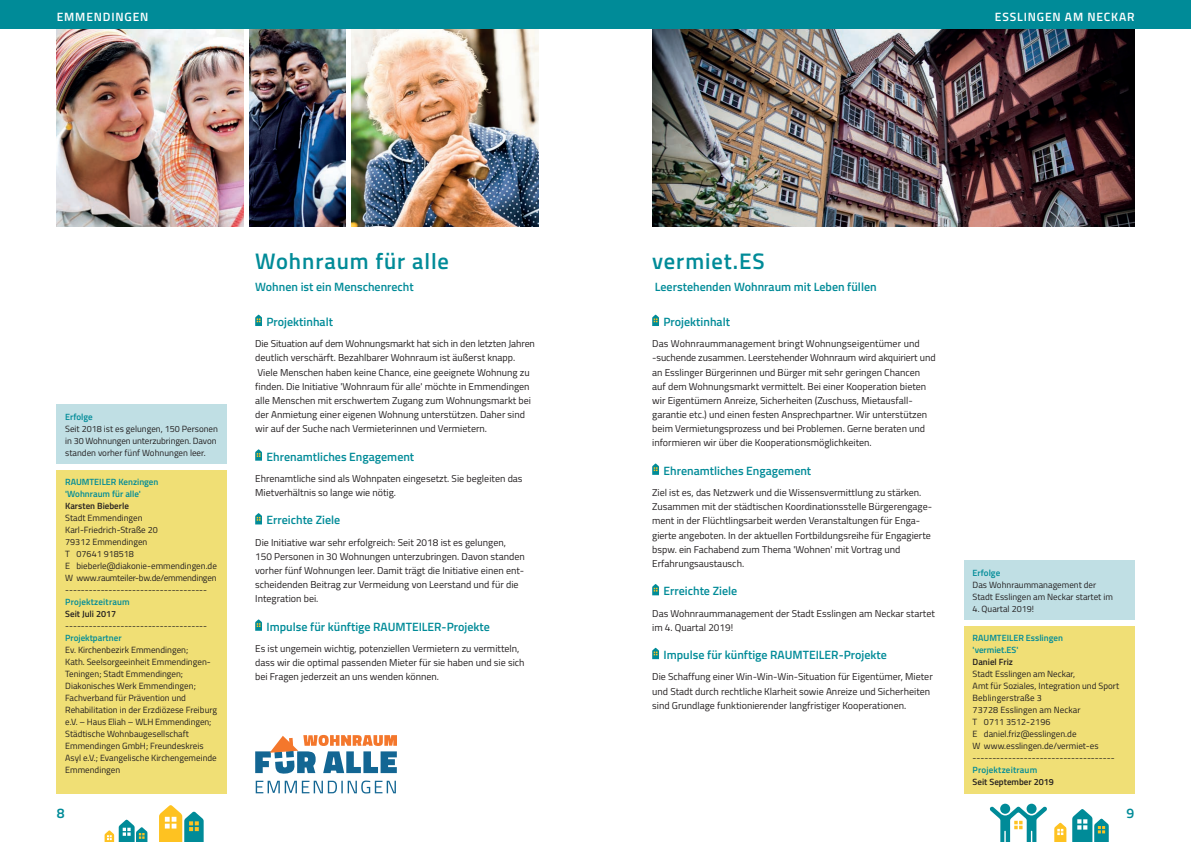
<style>
.page{position:relative;width:1191px;height:842px;background:#fff}
.page>*{position:absolute;margin:0;border:0;box-sizing:border-box;transform-origin:0 0}
.t1{font:600 22.5px "Titillium";letter-spacing:.04em;color:#008b98}
.t2{font:600 14px "Titillium";color:#008b98}
.t3{font:600 12px "Titillium";color:#008b98}
.t4{font:600 12px "Titillium";letter-spacing:.07em;color:#fff}
.t5{font:10px/14.2px "Titillium";color:#231f20}
.t6{font:9px/12px "Titillium";color:#231f20}
.t7{font:600 9px/12px "Titillium";color:#008b98}
.t8{font:600 9px "Titillium";color:#231f20}
.t9{font:600 9px "Titillium";letter-spacing:.02em;color:#008b98}
</style>
<div class="page">
<svg style="left:159px;top:805px;width:45px;height:37px"></svg>
<svg style="left:105px;top:820px;width:42px;height:22px"></svg>
<svg style="left:1072px;top:809px;width:36px;height:33px"></svg>
<svg style="left:1054px;top:823px;width:12px;height:19px"></svg>
<svg style="left:989px;top:804px;width:58px;height:38px"></svg>
<img style="left:57px;top:28px;width:187px;height:199px">
<img style="left:351px;top:28px;width:188px;height:199px">
<img style="left:249px;top:28px;width:97px;height:199px">
<svg style="left:255px;top:315px;width:7px;height:11px"></svg>
<svg style="left:255px;top:449px;width:7px;height:12px"></svg>
<svg style="left:255px;top:513px;width:7px;height:11px"></svg>
<svg style="left:255px;top:619px;width:7px;height:12px"></svg>
<div style="left:57px;top:470px;width:170px;height:324px;background:#f0df75"></div>
<div style="left:57px;top:405px;width:170px;height:59px;background:#c0dfe4"></div>
<svg style="left:652px;top:315px;width:7px;height:11px"></svg>
<svg style="left:652px;top:463px;width:7px;height:12px"></svg>
<svg style="left:652px;top:584px;width:7px;height:11px"></svg>
<svg style="left:652px;top:648px;width:7px;height:11px"></svg>
<img style="left:652px;top:28px;width:482px;height:199px">
<div style="left:964px;top:626px;width:170px;height:168px;background:#f0df76"></div>
<div style="left:964px;top:561px;width:170px;height:59px;background:#c0dfe4"></div>
<svg style="left:256px;top:780px;width:140px;height:13px"></svg>
<svg style="left:255px;top:735px;width:142px;height:39px"></svg>
<div style="left:0;top:0;width:1191px;height:28px;background:#008b98"></div>
<p class="t4" style="left:57px;top:8px;width:93px">EMMENDINGEN</p>
<p class="t4" style="left:995px;top:8px;width:141px">ESSLINGEN AM NECKAR</p>
<p class="t7" style="left:65px;top:410px;width:29px">Erfolge</p>
<p class="t6" style="left:65px;top:422px;width:154px">Seit 2018 ist es gelungen, 150 Personen in 30 Wohnungen unterzubringen. Davon standen vorher fünf Wohnungen leer.</p>
<p class="t7" style="left:65px;top:476px;width:95px">RAUMTEILER Kenzingen 'Wohnraum für alle'</p>
<p class="t8" style="left:65px;top:499px;width:65px">Karsten Bieberle</p>
<p class="t6" style="left:65px;top:512px;width:153px">Stadt Emmendingen<br>Karl-Friedrich-Straße 20<br>79312 Emmendingen<br>T 07641 918518<br>E bieberle@diakonie-emmendingen.de<br>W www.raumteiler-bw.de/emmendingen ------------------------------------</p>
<p class="t9" style="left:65px;top:595px;width:66px">Projektzeitraum</p>
<p class="t8" style="left:65px;top:607px;width:52px">Seit Juli 2017</p>
<p class="t6" style="left:65px;top:620px;width:143px">------------------------------------</p>
<p class="t7" style="left:65px;top:632px;width:58px">Projektpartner</p>
<p class="t6" style="left:65px;top:644px;width:153px">Ev. Kirchenbezirk Emmendingen;<br>Kath. Seelsorgeeinheit Emmendingen-Teningen; Stadt Emmendingen; Diakonisches Werk Emmendingen; Fachverband für Prävention und Rehabilitation in der Erzdiözese Freiburg e.V. – Haus Eliah – WLH Emmendingen; Städtische Wohnbaugesellschaft Emmendingen GmbH; Freundeskreis Asyl e.V.; Evangelische Kirchengemeinde Emmendingen</p>
<h1 class="t1" style="left:255px;top:245px;width:195px">Wohnraum für alle</h1>
<p class="t3" style="left:255px;top:277px;width:160px">Wohnen ist ein Menschenrecht</p>
<p class="t3" style="left:266px;top:313px;width:68px">Projektinhalt</p>
<p class="t5" style="left:255px;top:336px;width:281px">Die Situation auf dem Wohnungsmarkt hat sich in den letzten Jahren deutlich verschärft. Bezahlbarer Wohnraum ist äußerst knapp.<br>Viele Menschen haben keine Chance, eine geeignete Wohnung zu finden. Die Initiative 'Wohnraum für alle' möchte in Emmendingen alle Menschen mit erschwertem Zugang zum Wohnungsmarkt bei der Anmietung einer eigenen Wohnung unterstützen. Daher sind wir auf der Suche nach Vermieterinnen und Vermietern.</p>
<p class="t3" style="left:266px;top:447px;width:149px">Ehrenamtliches Engagement</p>
<p class="t5" style="left:255px;top:471px;width:269px">Ehrenamtliche sind als Wohnpaten eingesetzt. Sie begleiten das<br>Mietverhältnis so lange wie nötig.</p>
<p class="t3" style="left:266px;top:511px;width:75px">Erreichte Ziele</p>
<p class="t5" style="left:255px;top:535px;width:271px">Die Initiative war sehr erfolgreich: Seit 2018 ist es gelungen, 150 Personen in 30 Wohnungen unterzubringen. Davon standen vorher fünf Wohnungen leer. Damit trägt die Initiative einen ent&shy;scheidenden Beitrag zur Vermeidung von Leerstand und für die Integration bei.</p>
<p class="t3" style="left:266px;top:617px;width:225px">Impulse für künftige RAUMTEILER-Projekte</p>
<p class="t5" style="left:255px;top:641px;width:271px">Es ist ungemein wichtig, potenziellen Vermietern zu vermitteln, dass wir die optimal passenden Mieter für sie haben und sie sich bei Fragen jederzeit an uns wenden können.</p>
<h1 class="t1" style="left:652px;top:245px;width:114px">vermiet.ES</h1>
<p class="t3" style="left:655px;top:277px;width:223px">Leerstehenden Wohnraum mit Leben füllen</p>
<p class="t3" style="left:663px;top:313px;width:68px">Projektinhalt</p>
<p class="t5" style="left:652px;top:336px;width:285px">Das Wohnraummanagement bringt Wohnungseigentümer und -suchende zusammen. Leerstehender Wohnraum wird akquiriert und an Esslinger Bürgerinnen und Bürger mit sehr geringen Chancen auf dem Wohnungsmarkt vermittelt. Bei einer Kooperation bieten wir Eigentümern Anreize, Sicherheiten (Zuschuss, Mietausfall&shy;garantie etc.) und einen festen Ansprechpartner. Wir unterstützen beim Vermietungsprozess und bei Problemen. Gerne beraten und informieren wir über die Kooperationsmöglichkeiten.</p>
<p class="t3" style="left:663px;top:462px;width:149px">Ehrenamtliches Engagement</p>
<p class="t5" style="left:652px;top:485px;width:281px">Ziel ist es, das Netzwerk und die Wissensvermittlung zu stärken.<br>Zusammen mit der städtischen Koordinationsstelle Bürgerengage&shy;ment in der Flüchtlingsarbeit werden Veranstaltungen für Enga&shy;gierte angeboten. In der aktuellen Fortbildungsreihe für Engagierte bspw. ein Fachabend zum Thema 'Wohnen' mit Vortrag und Erfahrungsaustausch.</p>
<p class="t3" style="left:663px;top:582px;width:75px">Erreichte Ziele</p>
<p class="t5" style="left:652px;top:605px;width:284px">Das Wohnraummanagement der Stadt Esslingen am Neckar startet im 4. Quartal 2019!</p>
<p class="t3" style="left:663px;top:646px;width:225px">Impulse für künftige RAUMTEILER-Projekte</p>
<p class="t5" style="left:652px;top:669px;width:282px">Die Schaffung einer Win-Win-Win-Situation für Eigentümer, Mieter und Stadt durch rechtliche Klarheit sowie Anreize und Sicherheiten sind Grundlage funktionierender langfristiger Kooperationen.</p>
<p class="t7" style="left:972px;top:566px;width:29px">Erfolge</p>
<p class="t6" style="left:972px;top:578px;width:142px">Das Wohnraummanagement der<br>Stadt Esslingen am Neckar startet im</p>
<p class="t6" style="left:972px;top:602px;width:63px">4. Quartal 2019!</p>
<p class="t7" style="left:972px;top:632px;width:92px">RAUMTEILER Esslingen 'vermiet.ES'</p>
<p class="t8" style="left:972px;top:655px;width:42px">Daniel Friz</p>
<p class="t6" style="left:972px;top:668px;width:148px">Stadt Esslingen am Neckar,<br>Amt für Soziales, Integration und Sport<br>Beblingerstraße 3<br>73728 Esslingen am Neckar<br>T 0711 3512-2196<br>E daniel.friz@esslingen.de<br>W www.esslingen.de/vermiet-es ------------------------------------</p>
<p class="t9" style="left:972px;top:763px;width:66px">Projektzeitraum</p>
<p class="t8" style="left:972px;top:775px;width:83px">Seit September 2019</p>
<h2 class="t2" style="left:57px;top:803px;width:9px">8</h2>
<h2 class="t2" style="left:1126px;top:803px;width:9px">9</h2>
</div>
